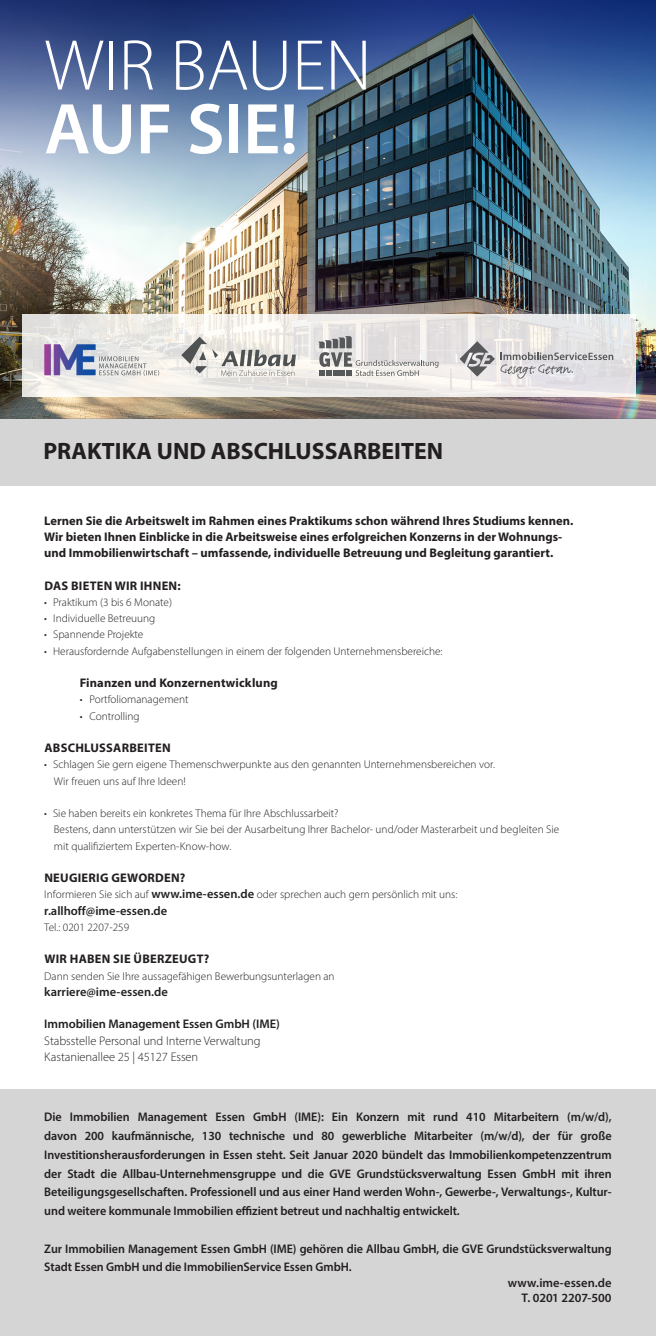
<style>
.page{position:relative;width:656px;height:1336px;background:#fff}
.page>*{position:absolute;margin:0;border:0;box-sizing:border-box;transform-origin:0 0}
.t1{font:300 72.5px "Myriad Pro";letter-spacing:-.005em;color:#fff}
.t2{font:600 72.5px "Myriad Pro";letter-spacing:-.005em;color:#fff}
.t3{font:700 23.75px "Myriad Pro";color:#231f20}
.Absatzformat_1{font:600 12.5px/18.8px "Myriad Pro";letter-spacing:-.005em;color:#231f20;text-align:justify}
.t4{font:700 12.5px "Myriad Pro";color:#231f20}
.t5{font:700 12.5px "Myriad Pro";letter-spacing:.02em;color:#231f20}
.t6{font:300 12.5px "Myriad Pro";letter-spacing:-.005em;color:#231f20}
.Absatzformat_1-2{font:300 11.25px "Myriad Pro";color:#231f20}
.s1{font-weight:600;font-size:12.5px}
</style>
<div class="page">
<div style="left:0;top:1089px;width:656px;height:247px;background:#d5d5d6"></div>
<img style="left:0;top:0;width:656px;height:419px">
<svg style="left:22px;top:314px;width:613px;height:83px"></svg>
<svg style="left:181px;top:337px;width:115px;height:39px;background:#cdcbc6"></svg>
<svg style="left:44px;top:344px;width:115px;height:32px;background:#b4b4c9"></svg>
<svg style="left:318px;top:336px;width:120px;height:40px;background:#ccc9c9"></svg>
<svg style="left:459px;top:341px;width:154px;height:38px;background:#ceccce"></svg>
<div style="left:0;top:419px;width:656px;height:67px;background:#d5d5d6"></div>
<p class="t1" style="left:44px;top:22px;width:329px">WIR BAUEN</p>
<p class="t2" style="left:44px;top:83px;width:255px">AUF SIE!</p>
<p class="t3" style="left:43px;top:435px;width:401px">PRAKTIKA UND ABSCHLUSSARBEITEN</p>
<p class="t4" style="left:44px;top:512px;width:530px">Lernen Sie die Arbeitswelt im Rahmen eines Praktikums schon während Ihres Studiums kennen.</p>
<p class="t4" style="left:44px;top:528px;width:519px">Wir bieten Ihnen Einblicke in die Arbeitsweise eines erfolgreichen Konzerns in der Wohnungs-</p>
<p class="t4" style="left:44px;top:545px;width:510px">und Immobilienwirtschaft – umfassende, individuelle Betreuung und Begleitung garantiert.</p>
<p class="t5" style="left:44px;top:577px;width:138px">DAS BIETEN WIR IHNEN:</p>
<p class="Absatzformat_1-2" style="left:44px;top:595px;width:129px">• Praktikum (3 bis 6 Monate)</p>
<p class="Absatzformat_1-2" style="left:44px;top:612px;width:112px">• Individuelle Betreuung</p>
<p class="Absatzformat_1-2" style="left:44px;top:628px;width:101px">• Spannende Projekte</p>
<p class="Absatzformat_1-2" style="left:44px;top:644px;width:399px">• Herausfordernde Aufgabenstellungen in einem der folgenden Unternehmensbereiche:</p>
<p class="t4" style="left:80px;top:675px;width:199px">Finanzen und Konzernentwicklung</p>
<p class="Absatzformat_1-2" style="left:80px;top:693px;width:110px">• Portfoliomanagement</p>
<p class="Absatzformat_1-2" style="left:80px;top:709px;width:61px">• Controlling</p>
<p class="t5" style="left:44px;top:740px;width:128px">ABSCHLUSSARBEITEN</p>
<p class="Absatzformat_1-2" style="left:44px;top:758px;width:452px">• Schlagen Sie gern eigene Themenschwerpunkte aus den genannten Unternehmensbereichen vor.</p>
<p class="Absatzformat_1-2" style="left:54px;top:774px;width:133px">Wir freuen uns auf Ihre Ideen!</p>
<p class="Absatzformat_1-2" style="left:44px;top:807px;width:295px">• Sie haben bereits ein konkretes Thema für Ihre Abschlussarbeit?</p>
<p class="Absatzformat_1-2" style="left:54px;top:823px;width:506px">Bestens, dann unterstützen wir Sie bei der Ausarbeitung Ihrer Bachelor- und/oder Masterarbeit und begleiten Sie</p>
<p class="Absatzformat_1-2" style="left:54px;top:839px;width:179px">mit qualifiziertem Experten-Know-how.</p>
<p class="t5" style="left:44px;top:870px;width:142px">NEUGIERIG GEWORDEN?</p>
<p class="Absatzformat_1-2" style="left:44px;top:888px;width:414px">Informieren Sie sich auf <span class="s1">www.ime-essen.de</span> oder sprechen auch gern persönlich mit uns:</p>
<p class="Absatzformat_1" style="left:44px;top:901px;width:124px">r.allhoff@ime-essen.de</p>
<p class="Absatzformat_1-2" style="left:44px;top:920px;width:86px">Tel.: 0201 2207-259</p>
<p class="t5" style="left:44px;top:951px;width:166px">WIR HABEN SIE ÜBERZEUGT?</p>
<p class="Absatzformat_1-2" style="left:44px;top:969px;width:292px">Dann senden Sie Ihre aussagefähigen Bewerbungsunterlagen an</p>
<p class="Absatzformat_1" style="left:44px;top:982px;width:125px">karriere@ime-essen.de</p>
<p class="Absatzformat_1" style="left:44px;top:1014px;width:237px">Immobilien Management Essen GmbH (IME)</p>
<p class="t6" style="left:44px;top:1033px;width:218px">Stabsstelle Personal und Interne Verwaltung</p>
<p class="t6" style="left:44px;top:1049px;width:155px">Kastanienallee 25 | 45127 Essen</p>
<p class="Absatzformat_1" style="left:44px;top:1107px;width:568px">Die Immobilien Management Essen GmbH (IME): Ein Konzern mit rund 410 Mitarbeitern (m/w/d), davon 200 kaufmännische, 130 technische und 80 gewerbliche Mitarbeiter (m/w/d), der für große Investitionsherausforderungen in Essen steht. Seit Januar 2020 bündelt das Immobilienkompetenzzentrum der Stadt die Allbau-Unternehmensgruppe und die GVE Grundstücksverwaltung Essen GmbH mit ihren Beteiligungsgesellschaften. Professionell und aus einer Hand werden Wohn-, Gewerbe-, Verwaltungs-, Kultur&shy;und weitere kommunale Immobilien effizient betreut und nachhaltig entwickelt.</p>
<p class="Absatzformat_1" style="left:44px;top:1239px;width:568px">Zur Immobilien Management Essen GmbH (IME) gehören die Allbau GmbH, die GVE Grundstücksverwaltung<br>Stadt Essen GmbH und die ImmobilienService Essen GmbH.</p>
<p class="Absatzformat_1" style="left:507px;top:1273px;width:105px">www.ime-essen.de</p>
<p class="Absatzformat_1" style="left:521px;top:1288px;width:92px">T. 0201 2207-500</p>
</div>
